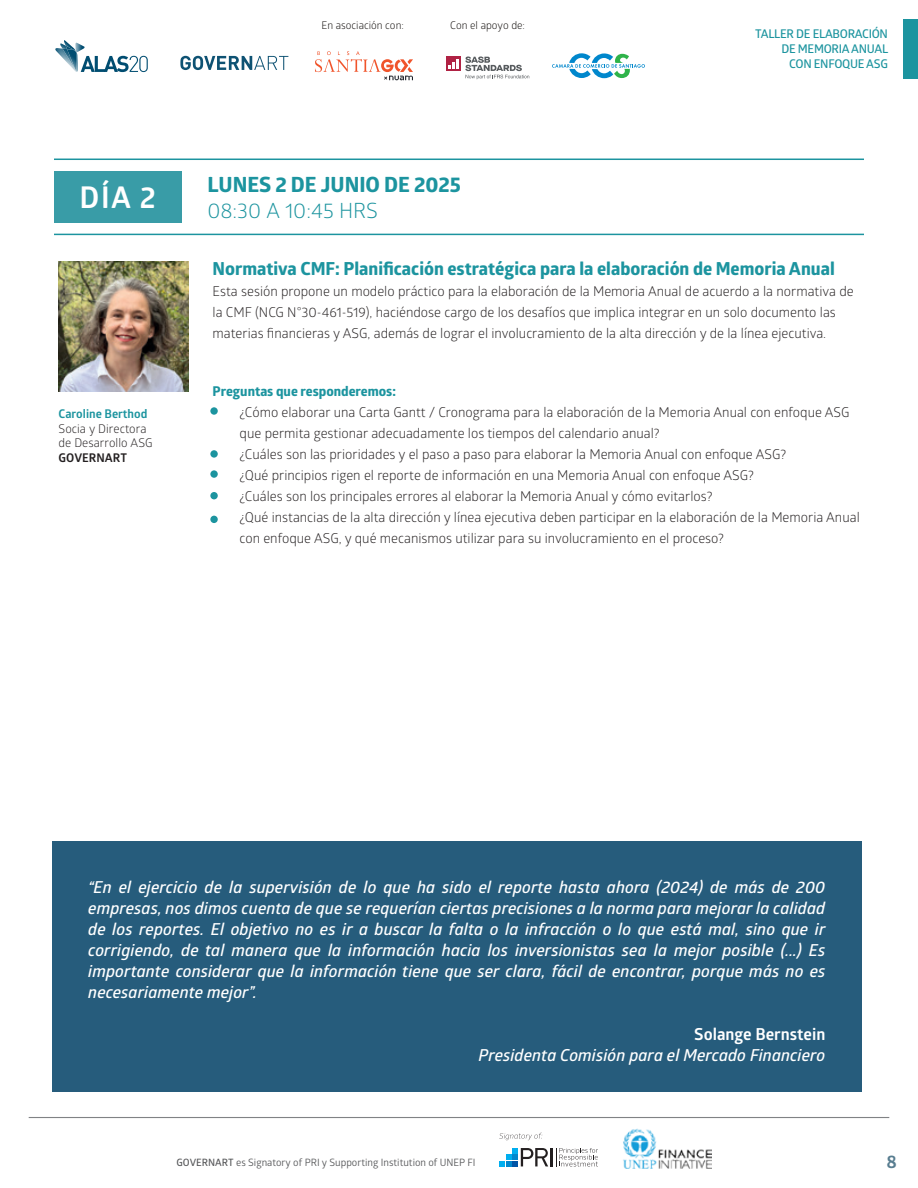
<style>
.page{position:relative;width:918px;height:1188px;background:#fff}
.page>*{position:absolute;margin:0;border:0;box-sizing:border-box;transform-origin:0 0}
.t1{font:700 30px "Glober";color:#fff}
.t2{font:700 21px "Globerx";color:#1c949f}
.t3{font:21px "Glober";color:#1c949f}
.t4{font:700 18px "Globerx";color:#1c949f}
.t5{font:700 18px "Glober";color:#587d90}
.t6{font:italic 600 16.5px/21px "Glober";color:#fff;text-align:justify}
.t7{font:700 16.5px "Glober";color:#fff}
.t8{font:13.5px/21px "Glober";color:#231f20}
.t9{font:700 13.5px "Globerx";color:#1c949f}
.t10{font:600 12px/15px "Glober";letter-spacing:-.025em;color:#1c949f;text-align:right}
.t11{font:12px/14.4px "Glober";color:#231f20}
.t12{font:700 12px "Glober";color:#1c949f}
.t13{font:700 12px "Glober";color:#231f20}
.t14{font:10.5px "Glober";color:#0c0806}
.t15{font:10.2px "Glober";color:#57585a}
.s1{font-weight:600}
</style>
<div class="page">
<hr style="left:29px;top:1117px;width:860px;height:1px;background:#808285">
<svg style="left:499px;top:1148px;width:99px;height:19px"></svg>
<svg style="left:499px;top:1133px;width:43px;height:7px"></svg>
<img style="left:623px;top:1128px;width:88px;height:40px">
<hr style="left:54px;top:159px;width:810px;height:1px;background:#1c949f">
<div style="left:54px;top:171px;width:128px;height:51px;background:#399ca7"></div>
<hr style="left:54px;top:234px;width:810px;height:1px;background:#1c949f">
<div style="left:903px;top:19px;width:15px;height:60px;background:#1c949f"></div>
<img style="left:59px;top:262px;width:129px;height:129px">
<img style="left:55px;top:48px;width:5px;height:7px">
<svg style="left:60px;top:40px;width:88px;height:32px"></svg>
<svg style="left:446px;top:57px;width:15px;height:14px"></svg>
<svg style="left:449px;top:59px;width:9px;height:10px"></svg>
<svg style="left:465px;top:57px;width:64px;height:22px"></svg>
<svg style="left:180px;top:56px;width:108px;height:14px"></svg>
<svg style="left:552px;top:53px;width:93px;height:25px"></svg>
<svg style="left:315px;top:51px;width:98px;height:29px"></svg>
<div style="left:52px;top:841px;width:810px;height:251px;background:#265c7c"></div>
<div style="left:210px;top:407px;width:8px;height:8px;background:#1c949f;border-radius:50%"></div>
<div style="left:210px;top:450px;width:8px;height:8px;background:#1c949f;border-radius:50%"></div>
<div style="left:210px;top:470px;width:8px;height:8px;background:#1c949f;border-radius:50%"></div>
<div style="left:210px;top:492px;width:8px;height:7px;background:#1c949f;border-radius:50%"></div>
<div style="left:210px;top:516px;width:8px;height:7px;background:#1c949f;border-radius:50%"></div>
<p class="t14" style="left:322px;top:18px;width:84px">En asociación con:</p>
<p class="t14" style="left:450px;top:18px;width:76px">Con el apoyo de:</p>
<h1 class="t1" style="left:80px;top:176px;width:78px">DÍA 2</h1>
<h2 class="t2" style="left:207px;top:170px;width:255px">LUNES 2 DE JUNIO DE 2025</h2>
<h2 class="t3" style="left:207px;top:195px;width:172px">08:30 A 10:45 HRS</h2>
<p class="t10" style="left:755px;top:26px;width:135px">TALLER DE ELABORACIÓN<br>DE MEMORIA ANUAL<br>CON ENFOQUE ASG</p>
<p class="t12" style="left:59px;top:405px;width:90px">Caroline Berthod</p>
<p class="t11" style="left:59px;top:421px;width:95px">Socia y Directora de Desarrollo ASG</p>
<p class="t13" style="left:59px;top:449px;width:70px">GOVERNART</p>
<h3 class="t4" style="left:213px;top:256px;width:624px">Normativa CMF: Planificación estratégica para la elaboración de Memoria Anual</h3>
<p class="t8" style="left:213px;top:280px;width:643px">Esta sesión propone un modelo práctico para la elaboración de la Memoria Anual de acuerdo a la normativa de la CMF (NCG N°30-461-519), haciéndose cargo de los desafíos que implica integrar en un solo documento las materias financieras y ASG, además de lograr el involucramiento de la alta dirección y de la línea ejecutiva.</p>
<p class="t9" style="left:213px;top:382px;width:185px">Preguntas que responderemos:</p>
<p class="t8" style="left:240px;top:401px;width:622px">¿Cómo elaborar una Carta Gantt / Cronograma para la elaboración de la Memoria Anual con enfoque ASG que permita gestionar adecuadamente los tiempos del calendario anual?<br>¿Cuáles son las prioridades y el paso a paso para elaborar la Memoria Anual con enfoque ASG?<br>¿Qué principios rigen el reporte de información en una Memoria Anual con enfoque ASG?<br>¿Cuáles son los principales errores al elaborar la Memoria Anual y cómo evitarlos?<br>¿Qué instancias de la alta dirección y línea ejecutiva deben participar en la elaboración de la Memoria Anual con enfoque ASG, y qué mecanismos utilizar para su involucramiento en el proceso?</p>
<p class="t6" style="left:88px;top:876px;width:739px">“En el ejercicio de la supervisión de lo que ha sido el reporte hasta ahora (2024) de más de 200 empresas, nos dimos cuenta de que se requerían ciertas precisiones a la norma para mejorar la calidad de los reportes. El objetivo no es ir a buscar la falta o la infracción o lo que está mal, sino que ir corrigiendo, de tal manera que la información hacia los inversionistas sea la mejor posible (...) Es importante considerar que la información tiene que ser clara, fácil de encontrar, porque más no es necesariamente mejor”.</p>
<p class="t7" style="left:694px;top:1023px;width:133px">Solange Bernstein</p>
<p class="t6" style="left:478px;top:1044px;width:349px">Presidenta Comisión para el Mercado Financiero</p>
<p class="t15" style="left:176px;top:1155px;width:301px"><span class="s1">GOVERNART</span> es Signatory of PRI y Supporting Institution of UNEP FI</p>
<h3 class="t5" style="left:887px;top:1149px;width:12px">8</h3>
</div>
